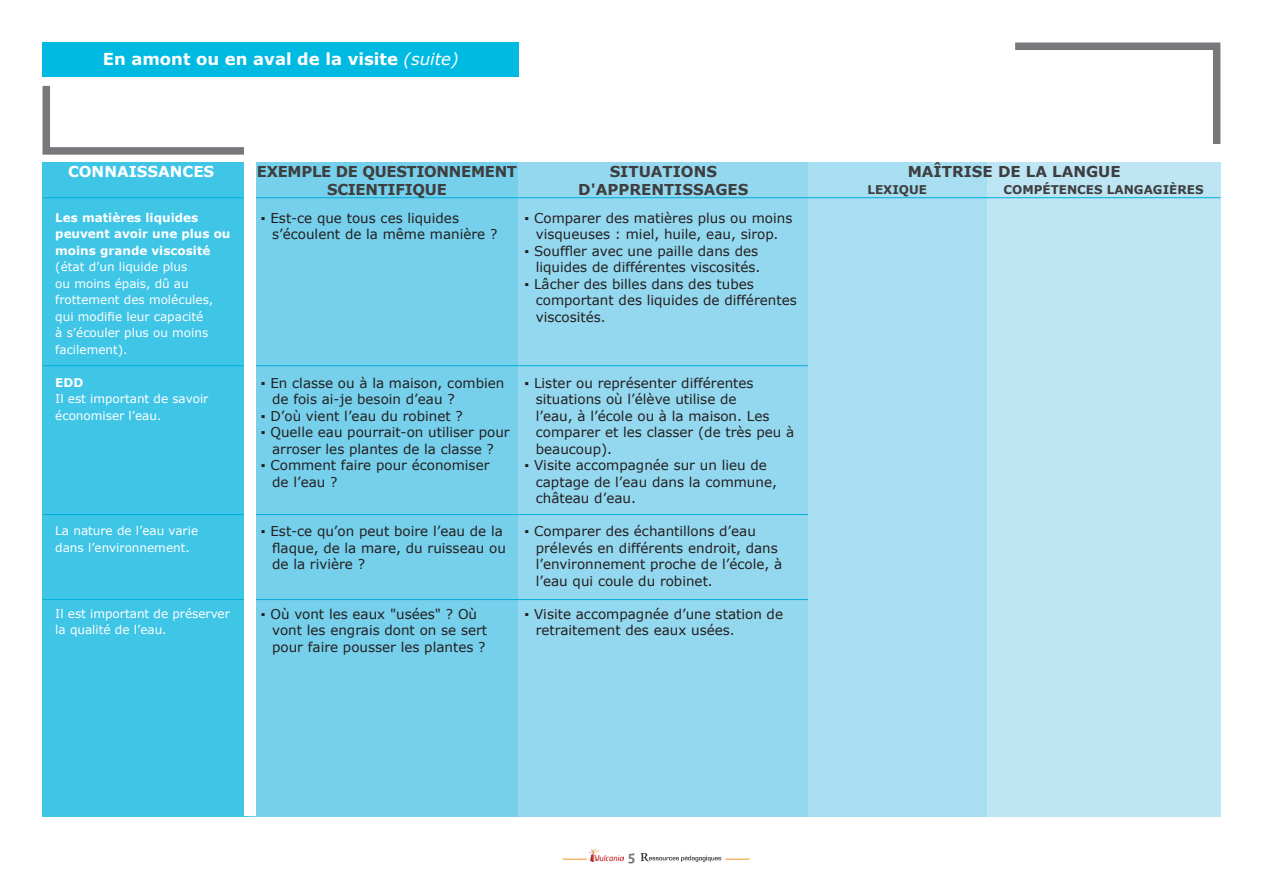
<style>
.page{position:relative;width:1263px;height:893px;background:#fff}
.page>*{position:absolute;margin:0;border:0;box-sizing:border-box;transform-origin:0 0}
.t1{font:700 16.5px "Verdana";color:#fff}
.t2{font:700 15px/18px "Verdana";color:#3e3e3f;text-align:center}
.t3{font:700 15px/18px "Verdana";letter-spacing:-.02em;color:#3e3e3f;text-align:center}
.t4{font:700 15px "Verdana";color:#fff}
.t5{font:13.5px/16.5px "Verdana";color:#231f20}
.t6{font:700 13.5px "Parisine Plus";color:#76787b}
.t7{font:12px/16.5px "Verdana";color:#fff}
.t8{font:700 12px/16.5px "Verdana";color:#fff}
.t9{font:700 12px "Verdana";color:#3e3e3f}
.s1{font-weight:400;font-style:italic}
</style>
<div class="page">
<img style="left:589px;top:848px;width:34px;height:14px">
<svg style="left:563px;top:859px;width:24px;height:1px"></svg>
<svg style="left:641px;top:853px;width:108px;height:9px"></svg>
<svg style="left:1015px;top:42px;width:206px;height:102px"></svg>
<svg style="left:42px;top:85px;width:202px;height:70px"></svg>
<div style="left:43px;top:162px;width:207px;height:654px;background:#3fc5e6"></div>
<div style="left:250px;top:162px;width:269px;height:654px;background:#76d0eb"></div>
<div style="left:519px;top:162px;width:289px;height:654px;background:#94d8ef"></div>
<div style="left:808px;top:162px;width:178px;height:654px;background:#a7def1"></div>
<div style="left:986px;top:162px;width:234px;height:654px;background:#bde5f4"></div>
<hr style="left:43px;top:197px;width:1177px;height:1px;background:#00aedc">
<hr style="left:43px;top:365px;width:765px;height:1px;background:#00aedc">
<hr style="left:43px;top:514px;width:765px;height:1px;background:#00aedc">
<hr style="left:43px;top:599px;width:765px;height:1px;background:#00aedc">
<div style="left:244px;top:43px;width:11px;height:773px;background:#fff"></div>
<div style="left:43px;top:43px;width:476px;height:34px;background:#00bae2"></div>
<p class="t1" style="left:103px;top:52px;width:357px">En amont ou en aval de la visite <span class="s1">(suite)</span></p>
<p class="t4" style="left:68px;top:165px;width:148px">CONNAISSANCES</p>
<p class="t3" style="left:257px;top:164px;width:262px">EXEMPLE DE QUESTIONNEMENT<br>SCIENTIFIQUE</p>
<p class="t8" style="left:55px;top:210px;width:177px">Les matières liquides peuvent avoir une plus ou moins grande viscosité</p>
<p class="t7" style="left:55px;top:258px;width:160px">(état d’un liquide plus<br>ou moins épais, dû au frottement des molécules, qui modifie leur capacité à s’écouler plus ou moins facilement).</p>
<p class="t8" style="left:55px;top:375px;width:30px">EDD</p>
<p class="t7" style="left:55px;top:390px;width:155px">Il est important de savoir économiser l’eau.</p>
<p class="t7" style="left:55px;top:523px;width:144px">La nature de l’eau varie dans l’environnement.</p>
<p class="t7" style="left:55px;top:605px;width:176px">Il est important de préserver la qualité de l’eau.</p>
<p class="t5" style="left:272px;top:209px;width:227px;text-indent:-11px">▪ Est-ce que tous ces liquides s’écoulent de la même manière ?</p>
<p class="t5" style="left:272px;top:374px;width:234px;text-indent:-11px">▪ En classe ou à la maison, combien de fois ai-je besoin d’eau ?</p>
<p class="t5" style="left:261px;top:407px;width:204px">▪ D’où vient l’eau du robinet ?</p>
<p class="t5" style="left:261px;top:424px;width:250px;text-align:center">▪ Quelle eau pourrait-on utiliser pour arroser les plantes de la classe ?</p>
<p class="t5" style="left:272px;top:457px;width:219px;text-indent:-11px">▪ Comment faire pour économiser de l’eau ?</p>
<p class="t5" style="left:272px;top:523px;width:235px;text-indent:-11px">▪ Est-ce qu’on peut boire l’eau de la flaque, de la mare, du ruisseau ou de la rivière ?</p>
<p class="t5" style="left:272px;top:605px;width:217px;text-indent:-11px">▪ Où vont les eaux "usées" ? Où vont les engrais dont on se sert pour faire pousser les plantes ?</p>
<p class="t2" style="left:578px;top:164px;width:172px">SITUATIONS<br>D'APPRENTISSAGES</p>
<p class="t2" style="left:908px;top:164px;width:214px">MAÎTRISE DE LA LANGUE</p>
<p class="t9" style="left:1003px;top:184px;width:202px">COMPÉTENCES LANGAGIÈRES</p>
<p class="t9" style="left:867px;top:184px;width:61px">LEXIQUE</p>
<p class="t5" style="left:524px;top:209px;width:269px;text-align:center">▪ Comparer des matières plus ou moins visqueuses : miel, huile, eau, sirop.</p>
<p class="t5" style="left:524px;top:242px;width:237px;text-align:right">▪ Souffler avec une paille dans des liquides de différentes viscosités.</p>
<p class="t5" style="left:536px;top:275px;width:262px;text-indent:-11px">▪ Lâcher des billes dans des tubes comportant des liquides de différentes viscosités.</p>
<p class="t5" style="left:536px;top:374px;width:260px;text-indent:-11px">▪ Lister ou représenter différentes situations où l’élève utilise de<br>l’eau, à l’école ou à la maison. Les comparer et les classer (de très peu à beaucoup).</p>
<p class="t5" style="left:536px;top:457px;width:243px;text-indent:-11px">▪ Visite accompagnée sur un lieu de captage de l’eau dans la commune, château d’eau.</p>
<p class="t5" style="left:536px;top:523px;width:248px;text-indent:-11px">▪ Comparer des échantillons d’eau prélevés en différents endroit, dans l’environnement proche de l’école, à l’eau qui coule du robinet.</p>
<p class="t5" style="left:536px;top:605px;width:249px;text-indent:-11px">▪ Visite accompagnée d’une station de retraitement des eaux usées.</p>
<p class="t6" style="left:628px;top:848px;width:9px">5</p>
</div>
